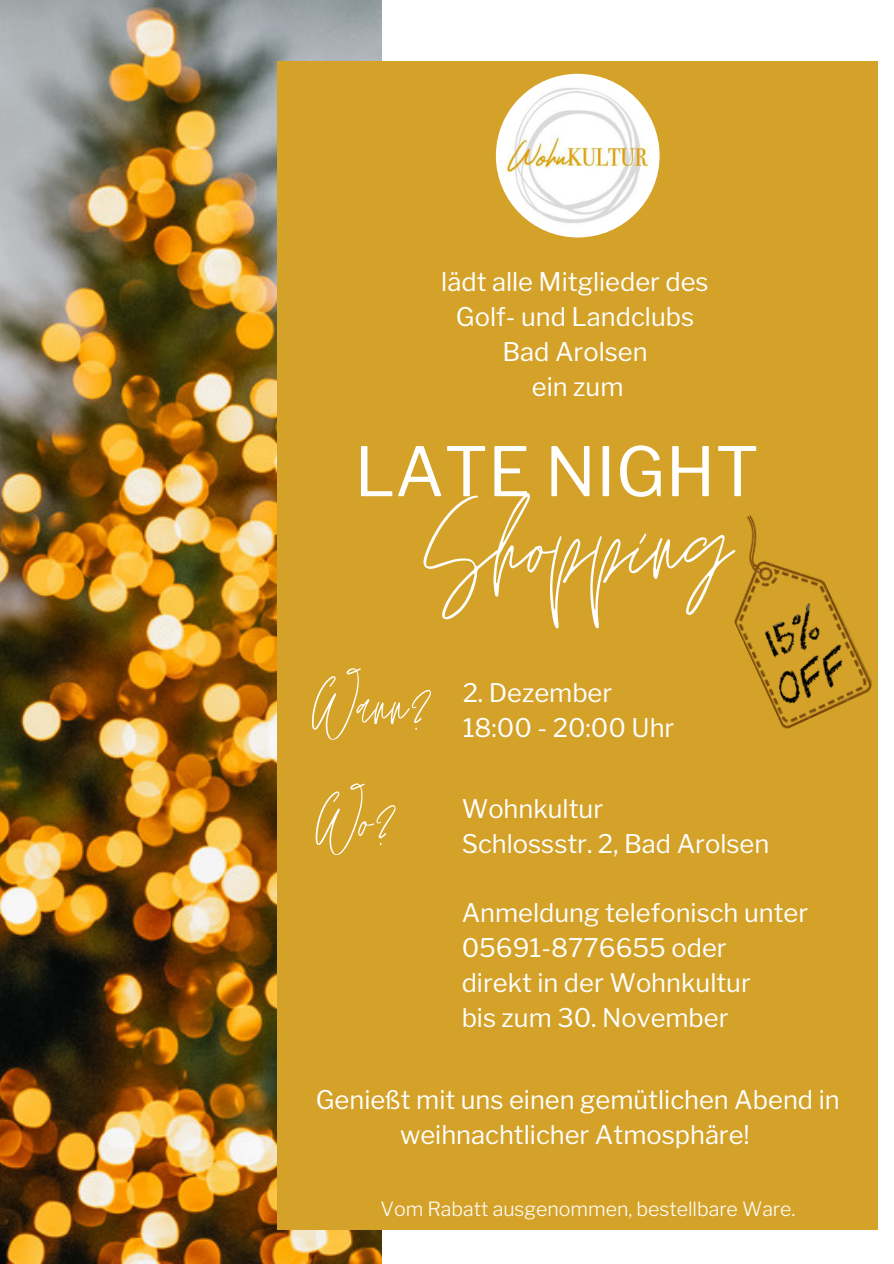
<style>
.page{position:relative;width:894px;height:1264px;background:#fff}
.page>*{position:absolute;margin:0;border:0;box-sizing:border-box;transform-origin:0 0}
.t1{font:150.15px "Jonathan";color:#fff}
.t2{font:82.5px/115.2px "Jonathan";color:#fff}
.t3{font:67.5px "Libre Franklin";color:#fff}
.t4{font:25.5px/35px "Libre Franklin";color:#fff}
.t5{font:300 19.5px "Libre Franklin";color:#fff}
</style>
<div class="page">
<img style="left:0;top:0;width:382px;height:1263px">
<div style="left:277px;top:61px;width:600px;height:1168px;background:#d4a229"></div>
<img style="left:495px;top:74px;width:164px;height:163px;border-radius:50%">
<img style="left:734px;top:515px;width:138px;height:214px">
<p class="t4" style="left:441px;top:264px;width:269px;text-align:center">lädt alle Mitglieder des<br>Golf- und Landclubs<br>Bad Arolsen<br>ein zum</p>
<h3 class="t3" style="left:354px;top:431px;width:406px">LATE NIGHT</h3>
<h1 class="t1" style="left:423px;top:463px;width:310px">Shopping</h1>
<h2 class="t2" style="left:312px;top:654px;width:125px">Wann?<br>Wo?</h2>
<p class="t4" style="left:462px;top:675px;width:213px">2. Dezember<br>18:00 - 20:00 Uhr</p>
<p class="t4" style="left:461px;top:791px;width:309px">Wohnkultur<br>Schlossstr. 2, Bad Arolsen</p>
<p class="t4" style="left:461px;top:895px;width:348px">Anmeldung telefonisch unter<br>05691-8776655 oder<br>direkt in der Wohnkultur<br>bis zum 30. November</p>
<p class="t4" style="left:316px;top:1082px;width:525px;text-align:center">Genießt mit uns einen gemütlichen Abend in weihnachtlicher Atmosphäre!</p>
<p class="t5" style="left:380px;top:1196px;width:416px">Vom Rabatt ausgenommen, bestellbare Ware.</p>
</div>
